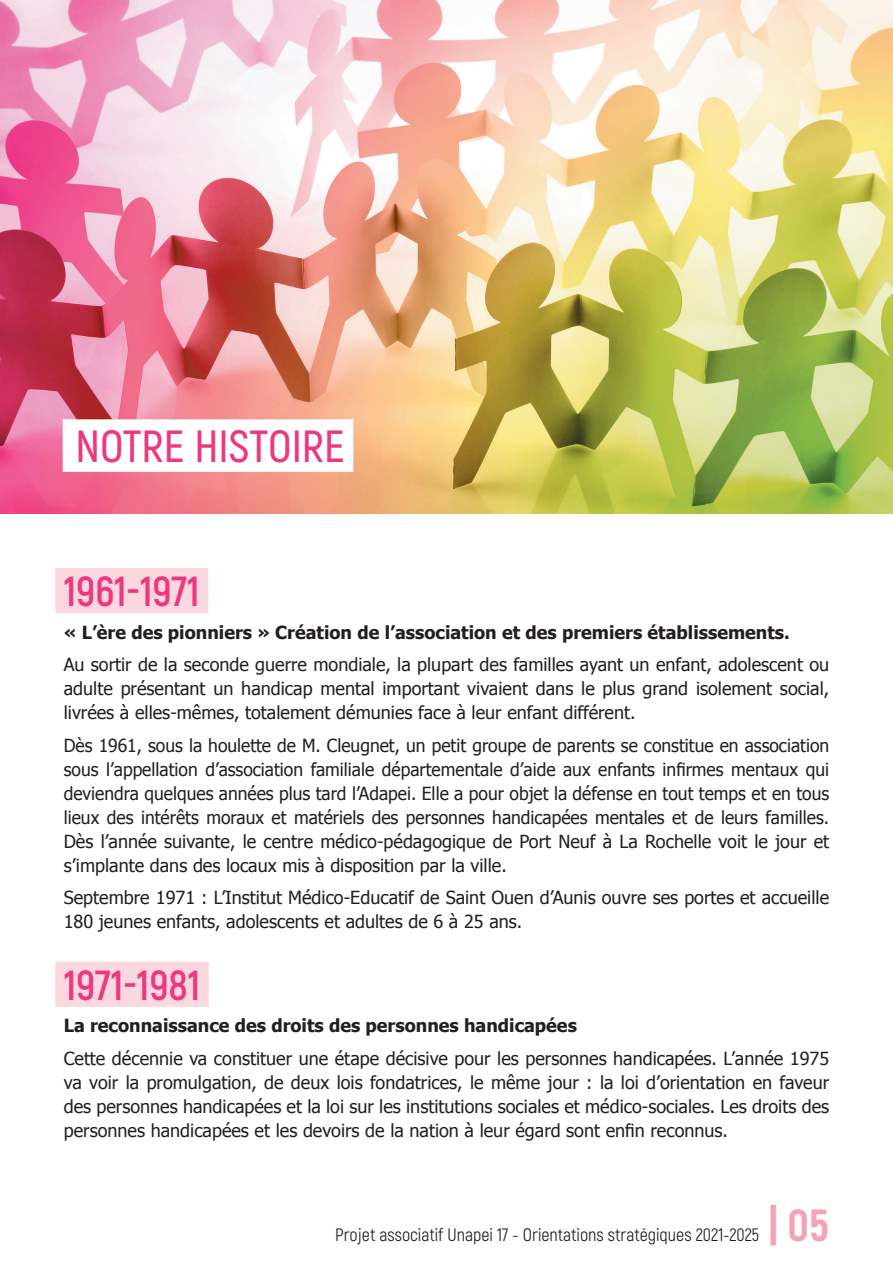
<style>
.page{position:relative;width:893px;height:1263px;background:#fff}
.page>*{position:absolute;margin:0;border:0;box-sizing:border-box;transform-origin:0 0}
.t1{font:600 45px "Akrobat";color:#ef377f}
.t2{font:800 45px "Akrobat";color:#f6a2b6}
.t3{font:700 42px "Akrobat";color:#ef377f}
.t4{font:18px/24px "Tahoma";color:#231f20;text-align:justify}
.t5{font:700 18px "Tahoma";color:#231f20}
.t6{font:18px "Akrobat";color:#231f20}
</style>
<div class="page">
<img style="left:0;top:0;width:893px;height:513px">
<div style="left:55px;top:568px;width:153px;height:45px;background:#fbd8df"></div>
<div style="left:55px;top:962px;width:154px;height:45px;background:#fbd8df"></div>
<div style="left:63px;top:419px;width:290px;height:53px;background:#fff"></div>
<h1 class="t1" style="left:75px;top:419px;width:271px">NOTRE HISTOIRE</h1>
<h2 class="t3" style="left:64px;top:565px;width:137px">1961-1971</h2>
<p class="t5" style="left:64px;top:619px;width:727px">« L’ère des pionniers » Création de l’association et des premiers établissements.</p>
<p class="t4" style="left:64px;top:652px;width:767px">Au sortir de la seconde guerre mondiale, la plupart des familles ayant un enfant, adolescent ou adulte présentant un handicap mental important vivaient dans le plus grand isolement social, livrées à elles-mêmes, totalement démunies face à leur enfant différent.</p>
<p class="t4" style="left:64px;top:732px;width:767px">Dès 1961, sous la houlette de M. Cleugnet, un petit groupe de parents se constitue en association sous l’appellation d’association familiale départementale d’aide aux enfants infirmes mentaux qui deviendra quelques années plus tard l’Adapei. Elle a pour objet la défense en tout temps et en tous lieux des intérêts moraux et matériels des personnes handicapées mentales et de leurs familles.<br>Dès l’année suivante, le centre médico-pédagogique de Port Neuf à La Rochelle voit le jour et s’implante dans des locaux mis à disposition par la ville.</p>
<p class="t4" style="left:64px;top:885px;width:767px">Septembre 1971 : L’Institut Médico-Educatif de Saint Ouen d’Aunis ouvre ses portes et accueille<br>180 jeunes enfants, adolescents et adultes de 6 à 25 ans.</p>
<h2 class="t3" style="left:64px;top:959px;width:138px">1971-1981</h2>
<p class="t5" style="left:64px;top:1013px;width:515px">La reconnaissance des droits des personnes handicapées</p>
<p class="t4" style="left:64px;top:1045px;width:767px">Cette décennie va constituer une étape décisive pour les personnes handicapées. L’année 1975 va voir la promulgation, de deux lois fondatrices, le même jour : la loi d’orientation en faveur des personnes handicapées et la loi sur les institutions sociales et médico-sociales. Les droits des personnes handicapées et les devoirs de la nation à leur égard sont enfin reconnus.</p>
<p class="t6" style="left:335px;top:1224px;width:425px">Projet associatif Unapei 17 - Orientations stratégiques 2021-2025</p>
<h1 class="t2" style="left:768px;top:1197px;width:62px">| 05</h1>
</div>
